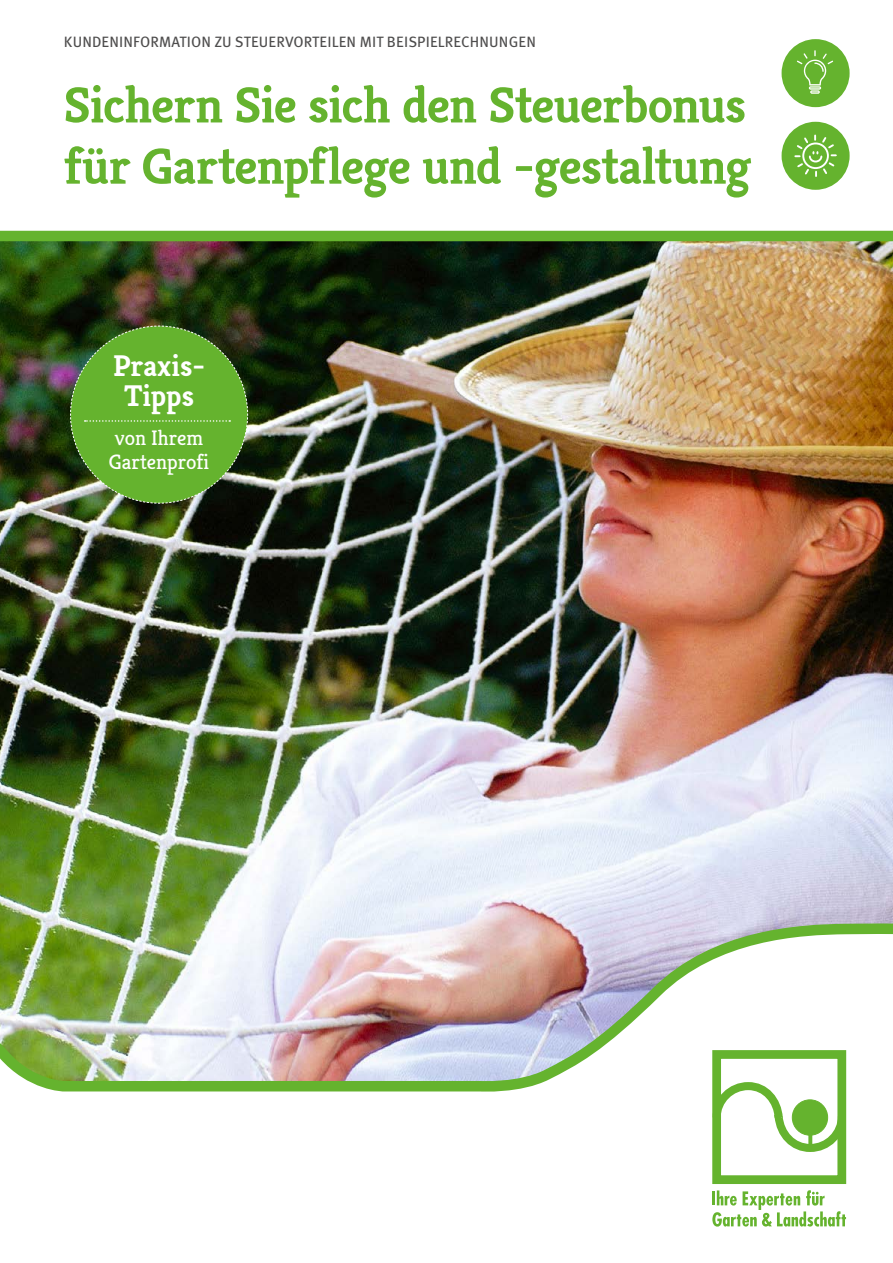
<style>
.page{position:relative;width:893px;height:1263px;background:#fff}
.page>*{position:absolute;margin:0;border:0;box-sizing:border-box;transform-origin:0 0}
.t1{font:700 51px/61.2px "Kreon";letter-spacing:-.02em;color:#65b32e}
.t2{font:700 30px/30px "Kreon";color:#fff;text-align:center}
.t3{font:21px/24px "Kreon";color:#fff}
.t4{font:15px "Meta Pro";letter-spacing:.01em;color:#4e4d4d}
</style>
<div class="page">
<img style="left:0;top:241px;width:893px;height:677px">
<div style="left:712px;top:1050px;width:134px;height:134px;border:9px solid #65b32e"></div>
<svg style="left:712px;top:1100px;width:134px;height:56px"></svg>
<svg style="left:712px;top:1190px;width:134px;height:36px"></svg>
<div style="left:0;top:231px;width:893px;height:10px;background:#65b32e"></div>
<svg style="left:70px;top:325px;width:178px;height:179px;background:#5b9a2f"></svg>
<img style="left:0;top:918px;width:893px;height:182px">
<div style="left:782px;top:122px;width:68px;height:68px;background:#65b32e;border-radius:50%"></div>
<div style="left:782px;top:39px;width:68px;height:68px;background:#65b32e;border-radius:50%"></div>
<svg style="left:794px;top:134px;width:43px;height:43px"></svg>
<svg style="left:797px;top:50px;width:36px;height:44px"></svg>
<p class="t4" style="left:64px;top:30px;width:474px">KUNDENINFORMATION ZU STEUERVORTEILEN MIT BEISPIELRECHNUNGEN</p>
<p class="t1" style="left:64px;top:74px;width:689px">Sichern Sie sich den Steuerbonus für Gartenpflege und -gestaltung</p>
<p class="t2" style="left:113px;top:351px;width:94px">Praxis-<br>Tipps</p>
<p class="t3" style="left:109px;top:426px;width:102px">von Ihrem<br>Gartenprofi</p>
</div>
